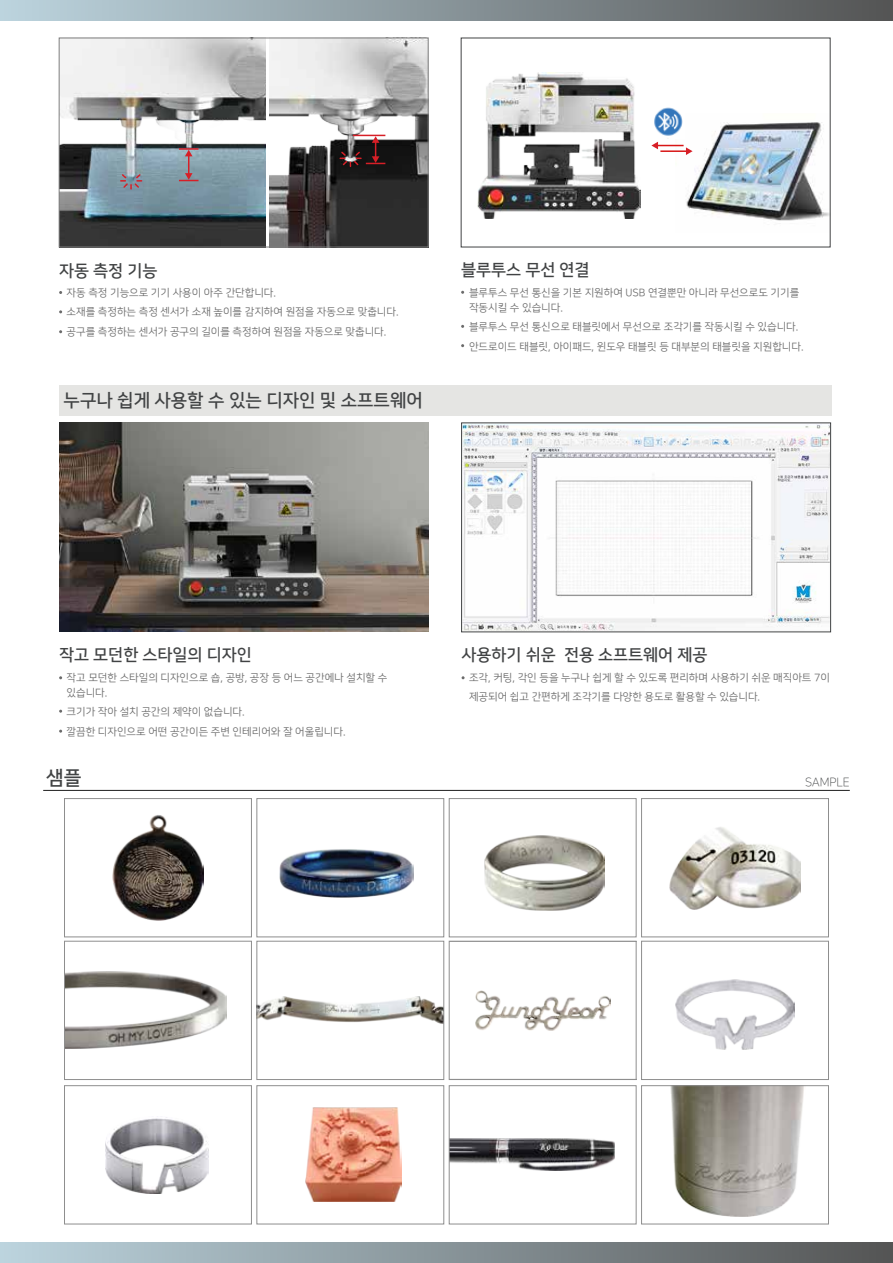
<style>
.page{position:relative;width:893px;height:1263px;background:#fff}
.page>*{position:absolute;margin:0;border:0;box-sizing:border-box;transform-origin:0 0}
.t1{font:19.5px "Nanum Square B";color:#414344}
.t2{font:18px "Nanum Square B";color:#414344}
.t3{font:16.5px "Nanum Square B";color:#414344}
.t4{font:12px "Nanum Square L";color:#414344}
.t5{font:10.5px/19.5px "Nanum Square R";color:#6b6b6b}
</style>
<div class="page">
<div style="left:0;top:0;width:893px;height:20px;background:linear-gradient(to right,#bcd4de,#545454)"></div>
<div style="left:0;top:1243px;width:893px;height:20px;background:linear-gradient(to right,#bcd4de,#545454)"></div>
<hr style="left:43px;top:790px;width:807px;height:1px;background:#1e1e1e">
<img style="left:259px;top:996px;width:183px;height:28px">
<div style="left:257px;top:941px;width:187px;height:139px;border:1px solid #8e8e8e"></div>
<img style="left:113px;top:815px;width:90px;height:106px">
<div style="left:64px;top:798px;width:188px;height:139px;border:1px solid #8e8e8e"></div>
<img style="left:279px;top:849px;width:135px;height:49px">
<div style="left:257px;top:798px;width:187px;height:139px;border:1px solid #8e8e8e"></div>
<img style="left:676px;top:979px;width:118px;height:71px">
<div style="left:641px;top:941px;width:188px;height:139px;border:1px solid #8e8e8e"></div>
<svg style="left:449px;top:835px;width:187px;height:244px"></svg>
<img style="left:485px;top:836px;width:120px;height:74px">
<div style="left:449px;top:798px;width:187px;height:139px;border:1px solid #8e8e8e"></div>
<img style="left:105px;top:1117px;width:104px;height:76px">
<div style="left:64px;top:1085px;width:188px;height:139px;border:1px solid #8e8e8e"></div>
<img style="left:306px;top:1107px;width:95px;height:95px">
<div style="left:257px;top:1085px;width:187px;height:139px;border:1px solid #8e8e8e"></div>
<img style="left:451px;top:1139px;width:163px;height:32px">
<div style="left:449px;top:1085px;width:187px;height:139px;border:1px solid #8e8e8e"></div>
<img style="left:670px;top:1087px;width:134px;height:129px">
<div style="left:641px;top:1085px;width:188px;height:139px;border:1px solid #8e8e8e"></div>
<img style="left:670px;top:827px;width:130px;height:82px">
<div style="left:641px;top:798px;width:188px;height:139px;border:1px solid #8e8e8e"></div>
<img style="left:61px;top:40px;width:204px;height:205px">
<svg style="left:179px;top:148px;width:19px;height:33px"></svg>
<svg style="left:120px;top:173px;width:22px;height:16px"></svg>
<img style="left:270px;top:40px;width:156px;height:205px">
<hr style="left:353px;top:135px;width:32px;height:1px;background:#d71f27">
<svg style="left:340px;top:136px;width:45px;height:31px"></svg>
<div style="left:59px;top:38px;width:369px;height:209px;border:1px solid #7f7f7f"></div>
<img style="left:675px;top:113px;width:156px;height:119px">
<img style="left:477px;top:72px;width:163px;height:147px">
<img style="left:654px;top:107px;width:31px;height:32px">
<hr style="left:654px;top:145px;width:30px;height:1px;background:#d81616">
<svg style="left:651px;top:142px;width:7px;height:7px"></svg>
<hr style="left:660px;top:150px;width:30px;height:2px;background:#d81616">
<svg style="left:686px;top:147px;width:7px;height:8px"></svg>
<img style="left:464px;top:425px;width:364px;height:204px">
<div style="left:461px;top:423px;width:370px;height:209px;border:1px solid #414344"></div>
<img style="left:59px;top:423px;width:369px;height:209px">
<img style="left:66px;top:972px;width:161px;height:77px">
<div style="left:64px;top:941px;width:188px;height:139px;border:1px solid #8e8e8e"></div>
<div style="left:59px;top:386px;width:773px;height:30px;background:#e5e5e3"></div>
<h3 class="t3" style="left:59px;top:262px;width:100px">자동 측정 기능</h3>
<p class="t5" style="left:67px;top:283px;width:333px">자동 측정 기능으로 기기 사용이 아주 간단합니다.<br>소재를 측정하는 측정 센서가 소재 높이를 감지하여 원점을 자동으로 맞춥니다. 공구를 측정하는 센서가 공구의 길이를 측정하여 원점을 자동으로 맞춥니다.</p>
<h2 class="t2" style="left:64px;top:391px;width:361px">누구나 쉽게 사용할 수 있는 디자인 및 소프트웨어</h2>
<h3 class="t3" style="left:461px;top:261px;width:130px">블루투스 무선 연결</h3>
<p class="t5" style="left:469px;top:285px;width:332px;line-height:15px">블루투스 무선 통신을 기본 지원하여 USB 연결뿐만 아니라 무선으로도 기기를 작동시킬 수 있습니다.</p>
<p class="t5" style="left:469px;top:317px;width:336px">블루투스 무선 통신으로 태블릿에서 무선으로 조각기를 작동시킬 수 있습니다. 안드로이드 태블릿, 아이패드, 윈도우 태블릿 등 대부분의 태블릿을 지원합니다.</p>
<h3 class="t3" style="left:59px;top:646px;width:194px">작고 모던한 스타일의 디자인</h3>
<p class="t5" style="left:67px;top:670px;width:322px;line-height:15px">작고 모던한 스타일의 디자인으로 숍, 공방, 공장 등 어느 공간에나 설치할 수 있습니다.</p>
<p class="t5" style="left:67px;top:702px;width:280px">크기가 작아 설치 공간의 제약이 없습니다.<br>깔끔한 디자인으로 어떤 공간이든 주변 인테리어와 잘 어울립니다.</p>
<h3 class="t3" style="left:462px;top:646px;width:247px">사용하기 쉬운 전용 소프트웨어 제공</h3>
<p class="t5" style="left:469px;top:668px;width:362px">조각, 커팅, 각인 등을 누구나 쉽게 할 수 있도록 편리하며 사용하기 쉬운 매직아트 7이 제공되어 쉽고 간편하게 조각기를 다양한 용도로 활용할 수 있습니다.</p>
<h1 class="t1" style="left:46px;top:767px;width:37px">샘플</h1>
<p class="t4" style="left:805px;top:776px;width:46px">SAMPLE</p>
</div>
